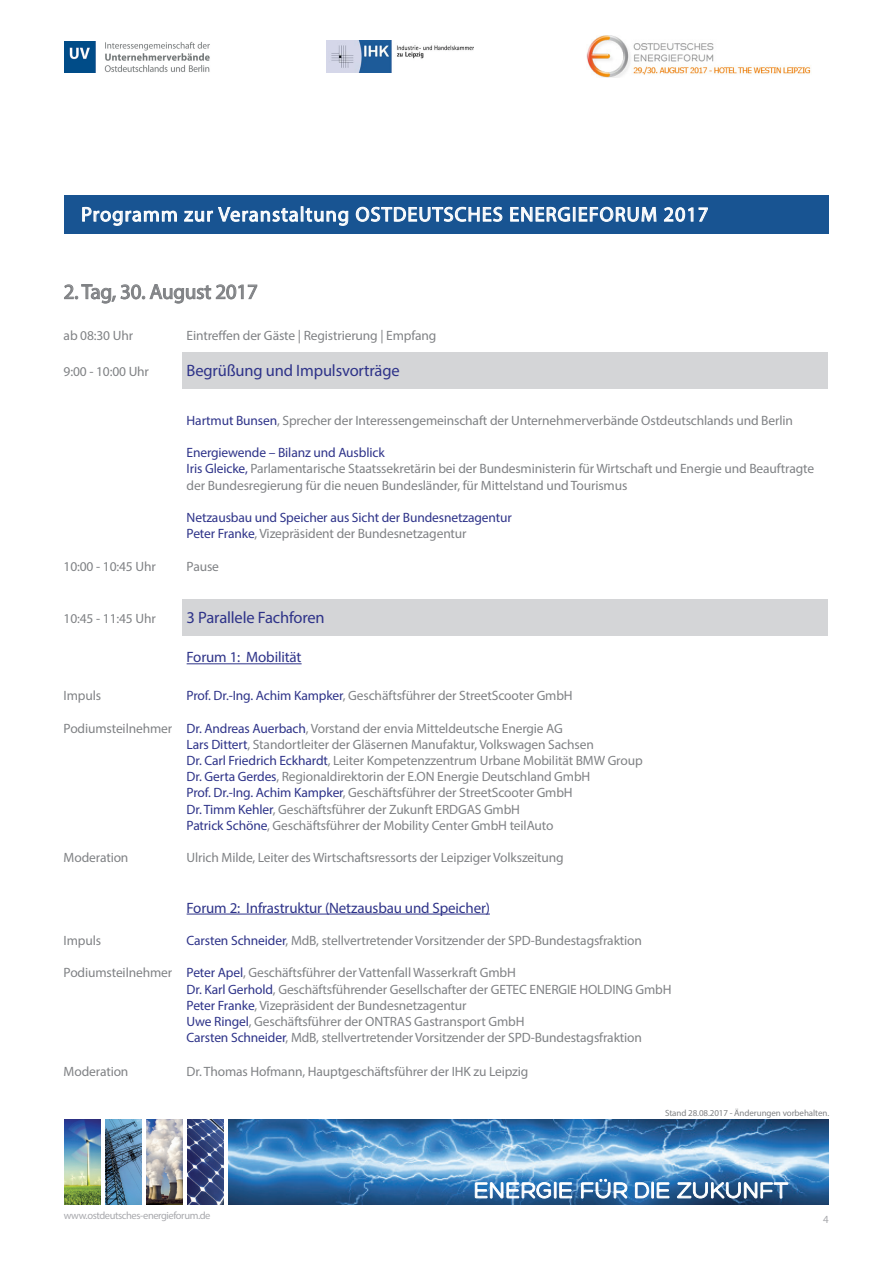
<style>
.page{position:relative;width:893px;height:1263px;background:#fff}
.page>*{position:absolute;margin:0;border:0;box-sizing:border-box;transform-origin:0 0}
.t1{font:21px "Myriad Pro";letter-spacing:-.01em;color:#808285}
.t2{font:20.4px "Myriad Pro";letter-spacing:.05em;color:#fff}
.t3{font:16.5px "Myriad Pro";letter-spacing:-.01em;color:#2e3389}
.t4{font:15px "Myriad Pro";letter-spacing:-.01em;color:#2e3389}
.Absatzformat_1{font:13.5px/16.2px "Myriad Pro";letter-spacing:-.01em;color:#808285}
.t5{font:13.5px/16.2px "Myriad Pro";letter-spacing:-.01em;color:#2e3389}
.t6{font:10.95px "Myriad Pro";color:#a8a9ad}
.t7{font:10.5px "Myriad Pro";letter-spacing:-.04em;color:#a8a9ad}
.t8{font:9px "Myriad Pro";letter-spacing:-.01em;color:#808285}
.s1{color:#2e3389}
.s2{color:#808285}
</style>
<div class="page">
<div style="left:64px;top:195px;width:764px;height:39px;background:#185492"></div>
<svg style="left:82px;top:207px;width:95px;height:19px"></svg>
<svg style="left:184px;top:206px;width:164px;height:20px"></svg>
<svg style="left:356px;top:207px;width:147px;height:15px"></svg>
<svg style="left:510px;top:206px;width:147px;height:16px"></svg>
<svg style="left:664px;top:207px;width:44px;height:15px"></svg>
<img style="left:64px;top:1119px;width:36px;height:85px">
<img style="left:105px;top:1119px;width:36px;height:85px">
<img style="left:187px;top:1119px;width:37px;height:85px">
<img style="left:146px;top:1119px;width:36px;height:85px">
<img style="left:229px;top:1119px;width:600px;height:85px">
<svg style="left:475px;top:1179px;width:314px;height:19px"></svg>
<img style="left:64px;top:41px;width:146px;height:31px">
<img style="left:326px;top:41px;width:147px;height:32px">
<img style="left:586px;top:36px;width:225px;height:42px">
<div style="left:182px;top:353px;width:645px;height:36px;background:#d4d5d7"></div>
<div style="left:182px;top:599px;width:645px;height:36px;background:#d4d5d7"></div>
<hr style="left:187px;top:663px;width:115px;height:1px;background:#2e3389">
<hr style="left:187px;top:914px;width:303px;height:1px;background:#2e3389">
<svg style="left:64px;top:284px;width:194px;height:20px"></svg>
<h2 class="t2" style="left:81px;top:202px;width:629px">Programm zur Veranstaltung OSTDEUTSCHES ENERGIEFORUM 2017</h2>
<p class="t1" style="left:64px;top:279px;width:196px">2. Tag, 30. August 2017</p>
<p class="Absatzformat_1" style="left:64px;top:327px;width:71px">ab 08:30 Uhr</p>
<p class="Absatzformat_1" style="left:187px;top:327px;width:251px">Eintreffen der Gäste | Registrierung | Empfang</p>
<p class="Absatzformat_1" style="left:64px;top:363px;width:87px">9:00 - 10:00 Uhr</p>
<p class="t3" style="left:187px;top:360px;width:215px">Begrüßung und Impulsvorträge</p>
<p class="Absatzformat_1" style="left:187px;top:412px;width:608px"><span class="s1">Hartmut Bunsen</span>, Sprecher der Interessengemeinschaft der Unternehmerverbände Ostdeutschlands und Berlin</p>
<p class="Absatzformat_1" style="left:187px;top:444px;width:629px"><span class="s1">Energiewende – Bilanz und Ausblick<br>Iris Gleicke,</span> Parlamentarische Staatssekretärin bei der Bundesministerin für Wirtschaft und Energie und Beauftragte der Bundesregierung für die neuen Bundesländer, für Mittelstand und Tourismus</p>
<p class="t5" style="left:187px;top:509px;width:327px">Netzausbau und Speicher aus Sicht der Bundesnetzagentur<br>Peter Franke<span class="s2">, Vizepräsident der Bundesnetzagentur</span></p>
<p class="Absatzformat_1" style="left:64px;top:558px;width:94px">10:00 - 10:45 Uhr</p>
<p class="Absatzformat_1" style="left:187px;top:558px;width:34px">Pause</p>
<p class="Absatzformat_1" style="left:64px;top:610px;width:94px">10:45 - 11:45 Uhr</p>
<p class="t3" style="left:187px;top:607px;width:140px">3 Parallele Fachforen</p>
<p class="t4" style="left:187px;top:648px;width:116px">Forum 1: Mobilität</p>
<p class="Absatzformat_1" style="left:64px;top:687px;width:39px">Impuls</p>
<p class="Absatzformat_1" style="left:187px;top:687px;width:388px"><span class="s1">Prof. Dr.-Ing. Achim Kampker</span>, Geschäftsführer der StreetScooter GmbH</p>
<p class="Absatzformat_1" style="left:187px;top:720px;width:409px;text-indent:-123px">Podiumsteilnehmer <span class="s1">Dr. Andreas Auerbach</span>, Vorstand der envia Mitteldeutsche Energie AG<br><span class="s1">Lars Dittert</span>, Standortleiter der Gläsernen Manufaktur, Volkswagen Sachsen</p>
<p class="Absatzformat_1" style="left:187px;top:752px;width:457px"><span class="s1">Dr. Carl Friedrich Eckhardt</span>, Leiter Kompetenzzentrum Urbane Mobilität BMW Group<br><span class="s1">Dr. Gerta Gerdes</span>, Regionaldirektorin der E.ON Energie Deutschland GmbH</p>
<p class="Absatzformat_1" style="left:187px;top:784px;width:388px"><span class="s1">Prof. Dr.-Ing. Achim Kampker</span>, Geschäftsführer der StreetScooter GmbH</p>
<p class="Absatzformat_1" style="left:187px;top:801px;width:335px"><span class="s1">Dr. Timm Kehler</span>, Geschäftsführer der Zukunft ERDGAS GmbH</p>
<p class="Absatzformat_1" style="left:187px;top:817px;width:368px"><span class="s1">Patrick Schöne</span>, Geschäftsführer der Mobility Center GmbH teilAuto</p>
<p class="Absatzformat_1" style="left:64px;top:849px;width:66px">Moderation</p>
<p class="Absatzformat_1" style="left:187px;top:849px;width:379px">Ulrich Milde, Leiter des Wirtschaftsressorts der Leipziger Volkszeitung</p>
<p class="t4" style="left:187px;top:898px;width:305px">Forum 2: Infrastruktur (Netzausbau und Speicher)</p>
<p class="Absatzformat_1" style="left:64px;top:932px;width:39px">Impuls</p>
<p class="Absatzformat_1" style="left:187px;top:932px;width:457px"><span class="s1">Carsten Schneider</span>, MdB, stellvertretender Vorsitzender der SPD-Bundestagsfraktion</p>
<p class="Absatzformat_1" style="left:64px;top:964px;width:454px">Podiumsteilnehmer <span class="s1">Peter Apel</span>, Geschäftsführer der Vattenfall Wasserkraft GmbH</p>
<p class="Absatzformat_1" style="left:187px;top:981px;width:486px"><span class="s1">Dr. Karl Gerhold</span>, Geschäftsführender Gesellschafter der GETEC ENERGIE HOLDING GmbH</p>
<p class="Absatzformat_1" style="left:187px;top:997px;width:282px"><span class="s1">Peter Franke</span>, Vizepräsident der Bundesnetzagentur</p>
<p class="Absatzformat_1" style="left:187px;top:1013px;width:339px"><span class="s1">Uwe Ringel</span>, Geschäftsführer der ONTRAS Gastransport GmbH</p>
<p class="Absatzformat_1" style="left:187px;top:1029px;width:457px"><span class="s1">Carsten Schneider</span>, MdB, stellvertretender Vorsitzender der SPD-Bundestagsfraktion</p>
<p class="Absatzformat_1" style="left:64px;top:1063px;width:66px">Moderation</p>
<p class="Absatzformat_1" style="left:187px;top:1063px;width:343px">Dr. Thomas Hofmann, Hauptgeschäftsführer der IHK zu Leipzig</p>
<p class="t7" style="left:64px;top:1209px;width:148px">www.ostdeutsches-energieforum.de</p>
<p class="t8" style="left:665px;top:1107px;width:166px">Stand 28.08.2017 - Änderungen vorbehalten.</p>
<p class="t6" style="left:823px;top:1213px;width:7px">4</p>
</div>
